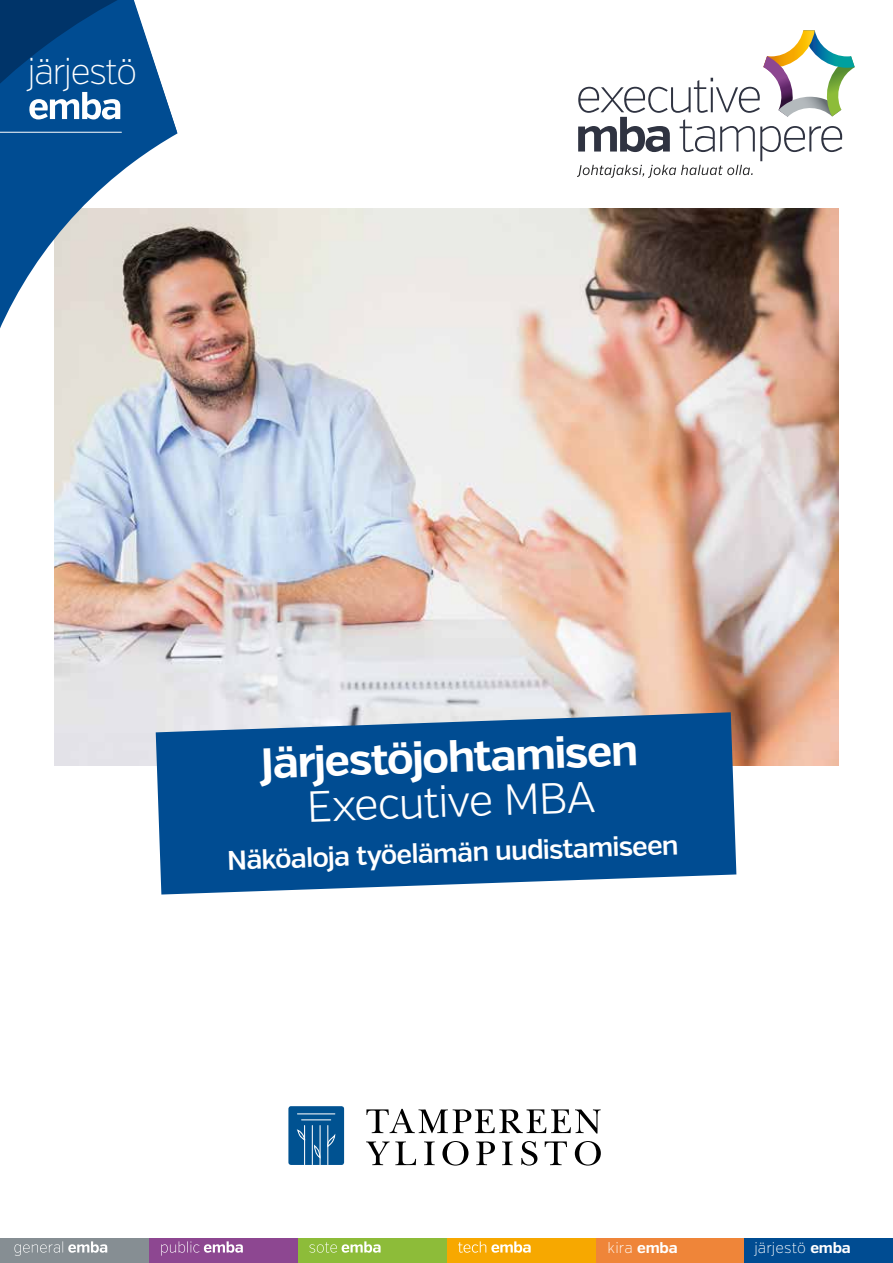
<style>
.page{position:relative;width:893px;height:1263px;background:#fff}
.page>*{position:absolute;margin:0;border:0;box-sizing:border-box;transform-origin:0 0}
.t1{font:700 43.5px "Verb";color:#fff}
.t2{font:300 43.5px "Verb";color:#fff}
.t3{font:200 36px "Verb";letter-spacing:-.05em;color:#fff}
.t4{font:600 27px "Verb";color:#fff}
.t5{font:200 15px "Verb";letter-spacing:.01em;color:#fff}
.s1{font-weight:700}
</style>
<div class="page">
<div style="left:0;top:1238px;width:149px;height:25px;background:#868e93"></div>
<div style="left:149px;top:1238px;width:149px;height:25px;background:#8d4791"></div>
<div style="left:298px;top:1238px;width:149px;height:25px;background:#8dbc39"></div>
<div style="left:447px;top:1238px;width:149px;height:25px;background:#f7a800"></div>
<div style="left:596px;top:1238px;width:149px;height:25px;background:#ef8539"></div>
<div style="left:745px;top:1238px;width:148px;height:25px;background:#004c92"></div>
<img style="left:55px;top:208px;width:784px;height:558px">
<svg style="left:0;top:132px;width:178px;height:227px"></svg>
<svg style="left:156px;top:712px;width:580px;height:182px;background:#1b5e9c"></svg>
<svg style="left:577px;top:30px;width:278px;height:148px"></svg>
<svg style="left:14px;top:1241px;width:93px;height:15px"></svg>
<svg style="left:309px;top:1241px;width:72px;height:12px"></svg>
<svg style="left:161px;top:1241px;width:82px;height:14px"></svg>
<svg style="left:0;top:0;width:177px;height:179px"></svg>
<svg style="left:366px;top:1109px;width:235px;height:24px"></svg>
<svg style="left:366px;top:1141px;width:235px;height:24px"></svg>
<div style="left:288px;top:1106px;width:56px;height:59px;background:#005291;border-radius:3px"></div>
<hr style="left:304px;top:1125px;width:1px;height:40px;background:#fff">
<hr style="left:312px;top:1125px;width:1px;height:40px;background:#fff">
<hr style="left:320px;top:1125px;width:1px;height:40px;background:#fff">
<hr style="left:327px;top:1125px;width:1px;height:40px;background:#fff">
<svg style="left:327px;top:1134px;width:8px;height:13px"></svg>
<svg style="left:314px;top:1144px;width:7px;height:14px"></svg>
<svg style="left:297px;top:1129px;width:8px;height:11px"></svg>
<hr style="left:301px;top:1119px;width:30px;height:1px;background:#fff">
<hr style="left:297px;top:1113px;width:38px;height:1px;background:#fff">
<svg style="left:458px;top:1241px;width:73px;height:12px"></svg>
<h2 class="t3" style="left:28px;top:50px;width:111px">järjestö</h2>
<h1 class="t1" style="left:260px;top:737px;width:379px;rotate:-2deg">Järjestöjohtamisen</h1>
<h1 class="t2" style="left:306px;top:781px;width:291px;rotate:-2deg">Executive MBA</h1>
<p class="t4" style="left:227px;top:844px;width:453px;rotate:-2deg">Näköaloja työelämän uudistamiseen</p>
<p class="t5" style="left:608px;top:1239px;width:71px">kira <span class="s1">emba</span></p>
<p class="t5" style="left:754px;top:1239px;width:98px">järjestö <span class="s1">emba</span></p>
</div>
